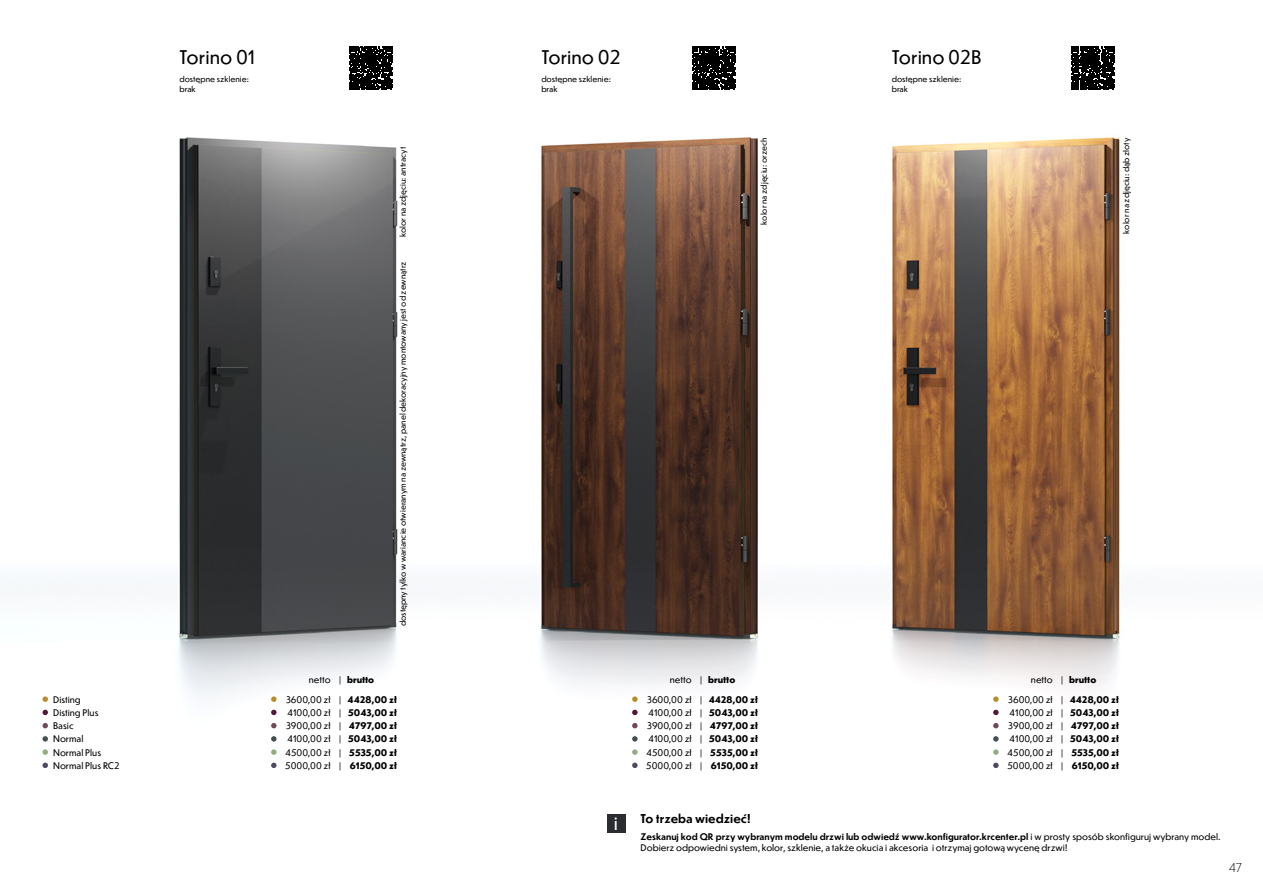
<style>
.page{position:relative;width:1263px;height:893px;background:#fff}
.page>*{position:absolute;margin:0;border:0;box-sizing:border-box;transform-origin:0 0}
.t1{font:18.6px "Dunbar Text";color:#000}
.t2{font:18px "Dunbar Text";color:#fff}
.t3{font:700 12px "Dunbar Text";color:#000}
.t4{font:300 12px "Dunbar Low";color:#000}
.t5{font:9px/10.8px "Dunbar Text";color:#000}
.t6{font:800 9px "Dunbar Text";color:#000}
.t7{font:7.95px "Dunbar Text";color:#000}
.s1{font-weight:700}
</style>
<div class="page">
<img style="left:0;top:134px;width:1123px;height:631px">
<svg style="left:349px;top:47px;width:44px;height:43px;background:#191919"></svg>
<svg style="left:693px;top:47px;width:43px;height:43px;background:#191919"></svg>
<svg style="left:1071px;top:47px;width:43px;height:43px;background:#1b1b1b"></svg>
<div style="left:607px;top:814px;width:18px;height:18px;background:#2c2d31"></div>
<svg style="left:271px;top:696px;width:6px;height:6px"></svg>
<svg style="left:632px;top:696px;width:6px;height:6px"></svg>
<svg style="left:993px;top:696px;width:6px;height:6px"></svg>
<svg style="left:43px;top:696px;width:5px;height:6px"></svg>
<svg style="left:271px;top:710px;width:6px;height:5px"></svg>
<svg style="left:632px;top:710px;width:6px;height:5px"></svg>
<svg style="left:993px;top:710px;width:6px;height:5px"></svg>
<svg style="left:43px;top:710px;width:5px;height:5px"></svg>
<svg style="left:271px;top:723px;width:6px;height:5px"></svg>
<svg style="left:632px;top:723px;width:6px;height:5px"></svg>
<svg style="left:993px;top:723px;width:6px;height:5px"></svg>
<svg style="left:43px;top:723px;width:5px;height:5px"></svg>
<svg style="left:271px;top:736px;width:6px;height:6px"></svg>
<svg style="left:632px;top:736px;width:6px;height:6px"></svg>
<svg style="left:993px;top:736px;width:6px;height:6px"></svg>
<svg style="left:43px;top:736px;width:5px;height:6px"></svg>
<svg style="left:271px;top:749px;width:6px;height:6px"></svg>
<svg style="left:632px;top:749px;width:6px;height:6px"></svg>
<svg style="left:993px;top:749px;width:6px;height:6px"></svg>
<svg style="left:43px;top:749px;width:5px;height:6px"></svg>
<svg style="left:271px;top:763px;width:6px;height:5px"></svg>
<svg style="left:632px;top:763px;width:6px;height:5px"></svg>
<svg style="left:993px;top:763px;width:6px;height:5px"></svg>
<svg style="left:43px;top:763px;width:5px;height:5px"></svg>
<p class="t1" style="left:179px;top:44px;width:77px">Torino 01</p>
<p class="t7" style="left:179px;top:74px;width:71px">dostępne szklenie:</p>
<p class="t7" style="left:179px;top:83px;width:18px">brak</p>
<p class="t1" style="left:541px;top:44px;width:81px">Torino 02</p>
<p class="t1" style="left:892px;top:44px;width:92px">Torino 02B</p>
<p class="t7" style="left:541px;top:74px;width:71px">dostępne szklenie:</p>
<p class="t7" style="left:541px;top:83px;width:18px">brak</p>
<p class="t7" style="left:892px;top:74px;width:71px">dostępne szklenie:</p>
<p class="t7" style="left:892px;top:83px;width:18px">brak</p>
<p class="t7" style="left:397px;top:237px;width:91px;rotate:-90deg">kolor na zdjęciu: antracyt</p>
<p class="t7" style="left:758px;top:225px;width:88px;rotate:-90deg">kolor na zdjęciu: orzech</p>
<p class="t7" style="left:1120px;top:234px;width:97px;rotate:-90deg">kolor na zdjęciu: dąb złoty</p>
<p class="t7" style="left:397px;top:626px;width:367px;rotate:-90deg">dostępny tylko w wariancie otwieranym na zewnątrz, panel dekoracyjny montowany jest od zewnątrz</p>
<p class="t5" style="left:309px;top:674px;width:23px">netto</p>
<p class="t5" style="left:339px;top:674px;width:4px">|</p>
<p class="t6" style="left:347px;top:673px;width:29px">brutto</p>
<p class="t5" style="left:670px;top:674px;width:23px">netto</p>
<p class="t5" style="left:700px;top:674px;width:4px">|</p>
<p class="t6" style="left:708px;top:673px;width:29px">brutto</p>
<p class="t5" style="left:1031px;top:674px;width:23px">netto</p>
<p class="t5" style="left:1061px;top:674px;width:4px">|</p>
<p class="t6" style="left:1069px;top:673px;width:29px">brutto</p>
<p class="t5" style="left:53px;top:694px;width:29px">Disting</p>
<p class="t5" style="left:286px;top:694px;width:46px">3600,00 zł</p>
<p class="t5" style="left:339px;top:694px;width:4px">|</p>
<p class="t6" style="left:348px;top:693px;width:51px">4428,00 zł</p>
<p class="t5" style="left:647px;top:694px;width:46px">3600,00 zł</p>
<p class="t5" style="left:700px;top:694px;width:4px">|</p>
<p class="t6" style="left:709px;top:693px;width:51px">4428,00 zł</p>
<p class="t5" style="left:1008px;top:694px;width:46px">3600,00 zł</p>
<p class="t5" style="left:1061px;top:694px;width:4px">|</p>
<p class="t6" style="left:1070px;top:693px;width:51px">4428,00 zł</p>
<p class="t5" style="left:53px;top:707px;width:47px">Disting Plus</p>
<p class="t5" style="left:287px;top:707px;width:45px">4100,00 zł</p>
<p class="t5" style="left:339px;top:707px;width:4px">|</p>
<p class="t6" style="left:348px;top:706px;width:50px">5043,00 zł</p>
<p class="t5" style="left:648px;top:707px;width:45px">4100,00 zł</p>
<p class="t5" style="left:700px;top:707px;width:4px">|</p>
<p class="t6" style="left:709px;top:706px;width:50px">5043,00 zł</p>
<p class="t5" style="left:1009px;top:707px;width:45px">4100,00 zł</p>
<p class="t5" style="left:1061px;top:707px;width:4px">|</p>
<p class="t6" style="left:1070px;top:706px;width:50px">5043,00 zł</p>
<p class="t5" style="left:53px;top:720px;width:22px">Basic</p>
<p class="t5" style="left:286px;top:720px;width:46px">3900,00 zł</p>
<p class="t5" style="left:339px;top:720px;width:4px">|</p>
<p class="t6" style="left:349px;top:719px;width:50px">4797,00 zł</p>
<p class="t5" style="left:647px;top:720px;width:46px">3900,00 zł</p>
<p class="t5" style="left:700px;top:720px;width:4px">|</p>
<p class="t6" style="left:710px;top:719px;width:50px">4797,00 zł</p>
<p class="t5" style="left:1008px;top:720px;width:46px">3900,00 zł</p>
<p class="t5" style="left:1061px;top:720px;width:4px">|</p>
<p class="t6" style="left:1071px;top:719px;width:50px">4797,00 zł</p>
<p class="t5" style="left:53px;top:733px;width:32px">Normal</p>
<p class="t5" style="left:287px;top:733px;width:45px">4100,00 zł</p>
<p class="t5" style="left:339px;top:733px;width:4px">|</p>
<p class="t6" style="left:348px;top:732px;width:50px">5043,00 zł</p>
<p class="t5" style="left:648px;top:733px;width:45px">4100,00 zł</p>
<p class="t5" style="left:700px;top:733px;width:4px">|</p>
<p class="t6" style="left:709px;top:732px;width:50px">5043,00 zł</p>
<p class="t5" style="left:1009px;top:733px;width:45px">4100,00 zł</p>
<p class="t5" style="left:1061px;top:733px;width:4px">|</p>
<p class="t6" style="left:1070px;top:732px;width:50px">5043,00 zł</p>
<p class="t5" style="left:53px;top:746px;width:50px">Normal Plus</p>
<p class="t5" style="left:285px;top:746px;width:47px">4500,00 zł</p>
<p class="t5" style="left:339px;top:746px;width:4px">|</p>
<p class="t6" style="left:349px;top:746px;width:49px">5535,00 zł</p>
<p class="t5" style="left:646px;top:746px;width:47px">4500,00 zł</p>
<p class="t5" style="left:700px;top:746px;width:4px">|</p>
<p class="t6" style="left:710px;top:746px;width:49px">5535,00 zł</p>
<p class="t5" style="left:1007px;top:746px;width:47px">4500,00 zł</p>
<p class="t5" style="left:1061px;top:746px;width:4px">|</p>
<p class="t6" style="left:1071px;top:746px;width:49px">5535,00 zł</p>
<p class="t5" style="left:53px;top:760px;width:68px">Normal Plus RC2</p>
<p class="t5" style="left:285px;top:760px;width:47px">5000,00 zł</p>
<p class="t5" style="left:339px;top:760px;width:4px">|</p>
<p class="t6" style="left:350px;top:759px;width:48px">6150,00 zł</p>
<p class="t5" style="left:646px;top:760px;width:47px">5000,00 zł</p>
<p class="t5" style="left:700px;top:760px;width:4px">|</p>
<p class="t6" style="left:711px;top:759px;width:48px">6150,00 zł</p>
<p class="t5" style="left:1007px;top:760px;width:47px">5000,00 zł</p>
<p class="t5" style="left:1061px;top:760px;width:4px">|</p>
<p class="t6" style="left:1072px;top:759px;width:48px">6150,00 zł</p>
<p class="t2" style="left:614px;top:810px;width:6px">i</p>
<p class="t3" style="left:641px;top:810px;width:112px">To trzeba wiedzieć!</p>
<p class="t5" style="left:641px;top:831px;width:582px"><span class="s1">Zeskanuj kod QR przy wybranym modelu drzwi lub odwiedź www.konfigurator.krcenter.pl</span> i w prosty sposób skonfiguruj wybrany model.<br>Dobierz odpowiedni system, kolor, szklenie, a także okucia i akcesoria i otrzymaj gotową wycenę drzwi!</p>
<h3 class="t4" style="left:1229px;top:859px;width:15px">47</h3>
</div>
